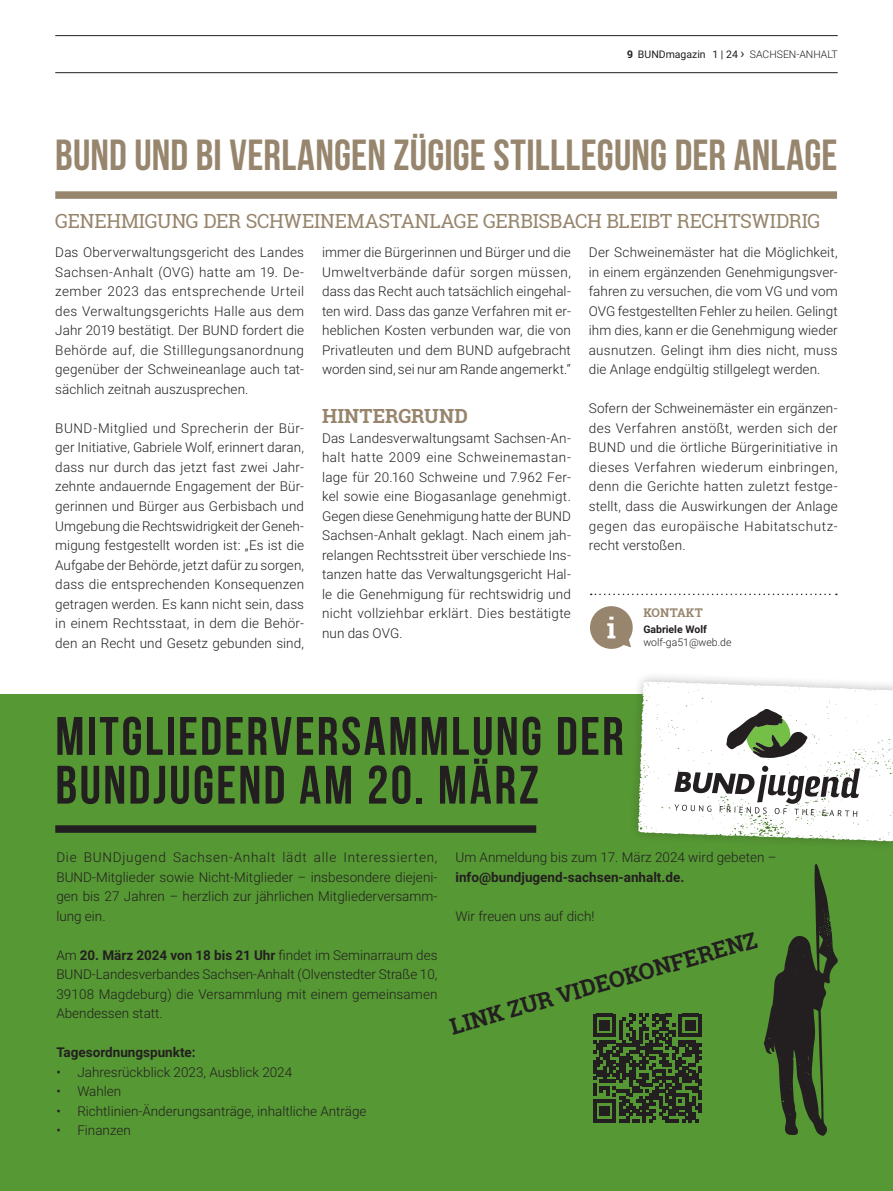
<style>
.page{position:relative;width:893px;height:1191px;background:#fff}
.page>*{position:absolute;margin:0;border:0;box-sizing:border-box;transform-origin:0 0}
.Head2_Bebas_46_45_5{font:700 54px/48.8px "Bebas Neue";letter-spacing:.04em;color:#231f20}
.Head3_Bebas_55_5_52{font:700 43.5px "Bebas Neue";letter-spacing:.005em;color:#97866d}
.Vorspann_RobotoSlab_15_19_5{font:700 22.5px "Roboto Slab";color:#231f20}
.Vorspann_RobotoSlab_15_19_5-2{font:19.5px "Roboto Slab";letter-spacing:-.015em;color:#97866d}
.FliessEinzug_Roboto_9_13{font:700 19.5px "Roboto Slab";letter-spacing:.005em;color:#97866d}
.FliessEinzug_Roboto_9_13-2{font:300 13.5px/19.5px "Roboto";letter-spacing:.005em;color:#231f20;text-align:justify}
.Fliess_Roboto_9_13{font:300 13.5px/19.5px "Roboto";color:#231f20;text-align:justify}
.Fliess_Roboto_9_13-2{font:700 13.5px "Roboto";color:#231f20}
.Zusatzinfo_Head_Roboto_8_10{font:700 12px "Roboto Slab";letter-spacing:.02em;color:#97866d}
.t1{font:10.5px "Roboto";color:#231f20}
.Fliess_Roboto_7_10{font:300 10.5px/13.5px "Roboto";color:#231f20}
.s1{font-family:"Roboto Slab";font-weight:700}
.s2{font-size:13.5px}
.s3{font-weight:300}
.s4{font-weight:700}
</style>
<div class="page">
<hr style="left:55px;top:72px;width:783px;height:1px;background:#231f20">
<hr style="left:55px;top:35px;width:783px;height:1px;background:#231f20">
<div style="left:0;top:694px;width:893px;height:497px;background:#569834"></div>
<div style="left:55px;top:191px;width:782px;height:8px;background:#97866d"></div>
<svg style="left:590px;top:606px;width:43px;height:43px"></svg>
<svg style="left:591px;top:593px;width:246px;height:2px"></svg>
<div style="left:55px;top:825px;width:481px;height:8px;background:#231f20"></div>
<div style="left:628px;top:671px;width:265px;height:180px;background:#231f20;opacity:.3"></div>
<svg style="left:638px;top:681px;width:255px;height:160px;background:#dce0d9"></svg>
<svg style="left:764px;top:864px;width:74px;height:271px"></svg>
<svg style="left:593px;top:1013px;width:109px;height:109px"></svg>
<hr style="left:698px;top:1089px;width:4px;height:10px;background:#231f20">
<hr style="left:698px;top:1102px;width:4px;height:10px;background:#231f20">
<p class="t1" style="left:627px;top:47px;width:212px"><span class="s1">9</span> BUNDmagazin 1 | 24 <span class="s2">›</span> <span class="s3">SACHSEN-ANHALT</span></p>
<p class="Head3_Bebas_55_5_52" style="left:55px;top:131px;width:784px">BUND UND BI VERLANGEN ZÜGIGE STILLLEGUNG DER ANLAGE</p>
<p class="Vorspann_RobotoSlab_15_19_5-2" style="left:55px;top:208px;width:767px">GENEHMIGUNG DER SCHWEINEMASTANLAGE GERBISBACH BLEIBT RECHTSWIDRIG</p>
<p class="FliessEinzug_Roboto_9_13-2" style="left:55px;top:242px;width:250px">Das Oberverwaltungsgericht des Landes Sachsen-Anhalt (OVG) hatte am 19. De&shy;zember 2023 das entsprechende Urteil des Verwaltungsgerichts Halle aus dem Jahr 2019 bestätigt. Der BUND fordert die Behörde auf, die Stilllegungsanordnung gegenüber der Schweineanlage auch tat&shy;sächlich zeitnah auszusprechen.</p>
<p class="FliessEinzug_Roboto_9_13-2" style="left:55px;top:418px;width:250px">BUND-Mitglied und Sprecherin der Bür&shy;ger Initiative, Gabriele Wolf, erinnert daran, dass nur durch das jetzt fast zwei Jahr&shy;zehnte andauernde Engagement der Bür&shy;gerinnen und Bürger aus Gerbisbach und Umgebung die Rechtswidrigkeit der Geneh&shy;migung festgestellt worden ist: „Es ist die Aufgabe der Behörde, jetzt dafür zu sorgen, dass die entsprechenden Konsequenzen getragen werden. Es kann nicht sein, dass in einem Rechtsstaat, in dem die Behör&shy;den an Recht und Gesetz gebunden sind,</p>
<p class="FliessEinzug_Roboto_9_13-2" style="left:322px;top:242px;width:250px">immer die Bürgerinnen und Bürger und die Umweltverbände dafür sorgen müssen, dass das Recht auch tatsächlich eingehal&shy;ten wird. Dass das ganze Verfahren mit er&shy;heblichen Kosten verbunden war, die von Privatleuten und dem BUND aufgebracht worden sind, sei nur am Rande angemerkt.“</p>
<p class="FliessEinzug_Roboto_9_13" style="left:322px;top:403px;width:147px">HINTERGRUND</p>
<p class="FliessEinzug_Roboto_9_13-2" style="left:322px;top:428px;width:250px">Das Landesverwaltungsamt Sachsen-An&shy;halt hatte 2009 eine Schweinemastan&shy;lage für 20.160 Schweine und 7.962 Fer&shy;kel sowie eine Biogasanlage genehmigt.<br>Gegen diese Genehmigung hatte der BUND Sachsen-Anhalt geklagt. Nach einem jah&shy;relangen Rechtsstreit über verschiede Ins&shy;tanzen hatte das Verwaltungsgericht Hal&shy;le die Genehmigung für rechtswidrig und nicht vollziehbar erklärt. Dies bestätigte nun das OVG.</p>
<p class="FliessEinzug_Roboto_9_13-2" style="left:589px;top:242px;width:250px">Der Schweinemäster hat die Möglichkeit, in einem ergänzenden Genehmigungsver&shy;fahren zu versuchen, die vom VG und vom OVG festgestellten Fehler zu heilen. Gelingt ihm dies, kann er die Genehmigung wieder ausnutzen. Gelingt ihm dies nicht, muss die Anlage endgültig stillgelegt werden.</p>
<p class="FliessEinzug_Roboto_9_13-2" style="left:589px;top:398px;width:250px">Sofern der Schweinemäster ein ergänzen&shy;des Verfahren anstößt, werden sich der BUND und die örtliche Bürgerinitiative in dieses Verfahren wiederum einbringen, denn die Gerichte hatten zuletzt festge&shy;stellt, dass die Auswirkungen der Anlage gegen das europäische Habitatschutz&shy;recht verstoßen.</p>
<p class="Zusatzinfo_Head_Roboto_8_10" style="left:643px;top:604px;width:61px">KONTAKT</p>
<p class="Fliess_Roboto_7_10" style="left:643px;top:622px;width:90px"><span class="s4">Gabriele Wolf </span>wolf-ga51@web.de</p>
<p class="Head2_Bebas_46_45_5" style="left:55px;top:711px;width:570px">MITGLIEDERVERSAMMLUNG DER<br>BUNDJUGEND AM 20. MÄRZ</p>
<p class="Fliess_Roboto_9_13" style="left:56px;top:847px;width:383px">Die BUNDjugend Sachsen-Anhalt lädt alle Interessierten, BUND-Mitglieder sowie Nicht-Mitglieder – insbesondere diejeni&shy;gen bis 27 Jahren – herzlich zur jährlichen Mitgliederversamm&shy;lung ein.</p>
<p class="Fliess_Roboto_9_13" style="left:56px;top:944px;width:383px">Am <span class="s4">20. März 2024 von 18 bis 21 Uhr</span> findet im Seminarraum des BUND-Landesverbandes Sachsen-Anhalt (Olvenstedter Straße 10, 39108 Magdeburg) die Versammlung mit einem gemeinsamen Abendessen statt.</p>
<p class="Fliess_Roboto_9_13-2" style="left:56px;top:1043px;width:141px">Tagesordnungspunkte:</p>
<p class="FliessEinzug_Roboto_9_13-2" style="left:56px;top:1061px;width:237px">• Jahresrückblick 2023, Ausblick 2024</p>
<p class="FliessEinzug_Roboto_9_13-2" style="left:56px;top:1081px;width:66px">• Wahlen</p>
<p class="FliessEinzug_Roboto_9_13-2" style="left:56px;top:1100px;width:312px">• Richtlinien-Änderungsanträge, inhaltliche Anträge</p>
<p class="FliessEinzug_Roboto_9_13-2" style="left:56px;top:1120px;width:76px">• Finanzen</p>
<p class="Fliess_Roboto_9_13" style="left:455px;top:847px;width:322px">Um Anmeldung bis zum 17. März 2024 wird gebeten –</p>
<p class="Fliess_Roboto_9_13-2" style="left:455px;top:867px;width:230px">info@bundjugend-sachsen-anhalt.de.</p>
<p class="Fliess_Roboto_9_13" style="left:455px;top:905px;width:141px">Wir freuen uns auf dich!</p>
<p class="Vorspann_RobotoSlab_15_19_5" style="left:446px;top:1012px;width:320px;rotate:-16deg">LINK ZUR VIDEOKONFERENZ</p>
</div>
